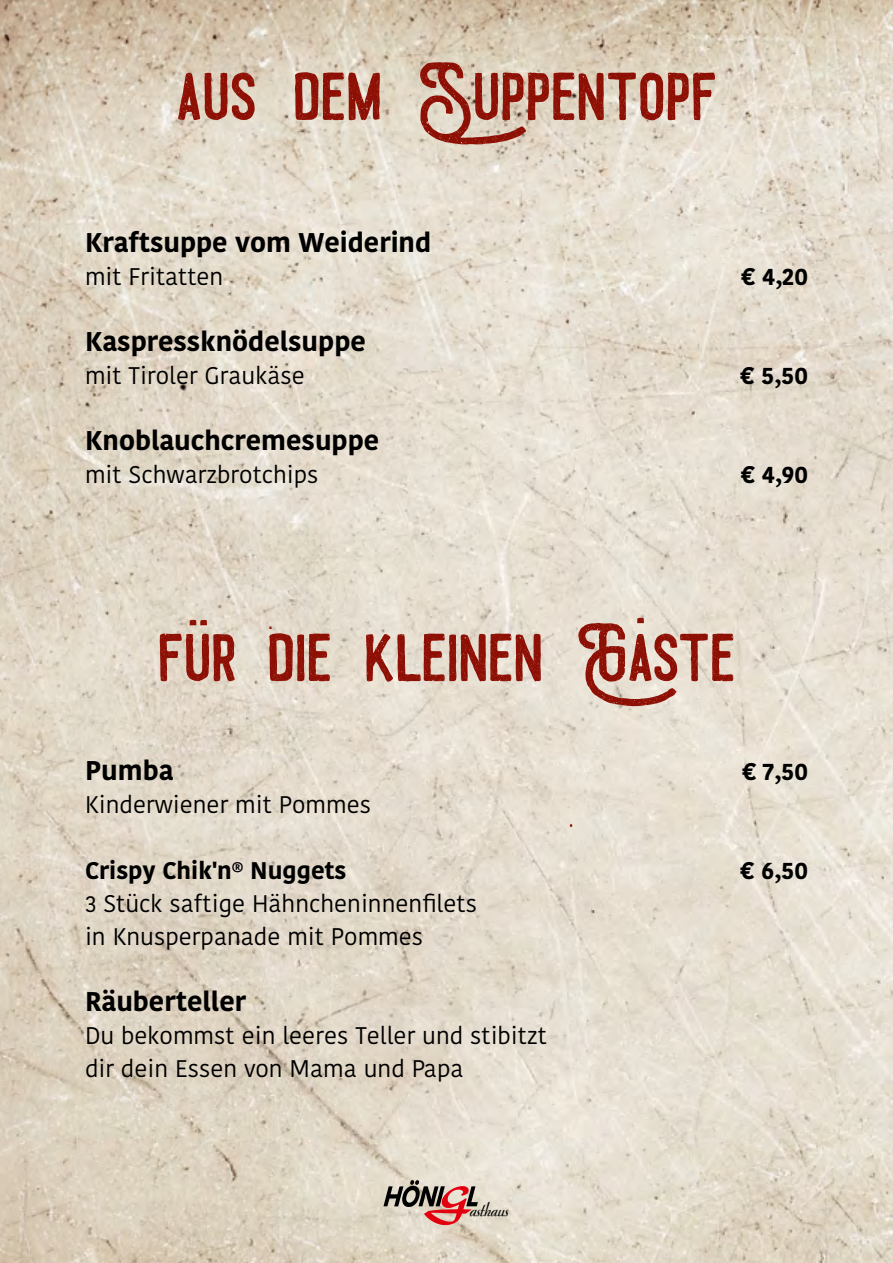
<style>
.page{position:relative;width:893px;height:1263px;background:#fff}
.page>*{position:absolute;margin:0;border:0;box-sizing:border-box;transform-origin:0 0}
.t1{font:72px "Draconian";color:#8e1005}
.t2{font:700 27px "Kohinoor Bangla";color:#000}
.t3{font:24px/33px "Kohinoor Bangla";color:#000}
.t4{font:700 24px "Kohinoor Bangla";color:#000}
.t5{font:18.9px "Redwood";color:#000}
</style>
<div class="page">
<img style="left:0;top:0;width:893px;height:1263px">
<svg style="left:383px;top:1181px;width:95px;height:44px;background:#b79289"></svg>
<svg style="left:637px;top:618px;width:7px;height:5px"></svg>
<svg style="left:190px;top:620px;width:17px;height:5px"></svg>
<h1 class="t1" style="left:176px;top:62px;width:543px">AUS DEM SUPPENTOPF</h1>
<p class="t2" style="left:85px;top:219px;width:348px">Kraftsuppe vom Weiderind</p>
<p class="t3" style="left:85px;top:260px;width:140px">mit Fritatten</p>
<p class="t4" style="left:741px;top:255px;width:69px">€ 4,20</p>
<p class="t2" style="left:85px;top:318px;width:282px">Kaspressknödelsuppe</p>
<p class="t3" style="left:85px;top:359px;width:221px">mit Tiroler Graukäse</p>
<p class="t4" style="left:740px;top:354px;width:70px">€ 5,50</p>
<p class="t2" style="left:85px;top:417px;width:296px">Knoblauchcremesuppe</p>
<p class="t3" style="left:85px;top:458px;width:235px">mit Schwarzbrotchips</p>
<p class="t4" style="left:741px;top:453px;width:69px">€ 4,90</p>
<h1 class="t1" style="left:158px;top:623px;width:579px">FUR DIE KLEINEN GASTE</h1>
<p class="t2" style="left:85px;top:747px;width:90px">Pumba</p>
<p class="t4" style="left:742px;top:750px;width:68px">€ 7,50</p>
<p class="t3" style="left:85px;top:788px;width:288px">Kinderwiener mit Pommes</p>
<p class="t4" style="left:85px;top:849px;width:263px">Crispy Chik'n® Nuggets</p>
<p class="t4" style="left:740px;top:849px;width:70px">€ 6,50</p>
<p class="t3" style="left:85px;top:887px;width:394px">3 Stück saftige Hähncheninnenfilets in Knusperpanade mit Pommes</p>
<p class="t2" style="left:85px;top:978px;width:163px">Räuberteller</p>
<p class="t3" style="left:85px;top:1019px;width:463px">Du bekommst ein leeres Teller und stibitzt dir dein Essen von Mama und Papa</p>
<p class="t5" style="left:469px;top:1197px;width:42px">asthaus</p>
</div>
